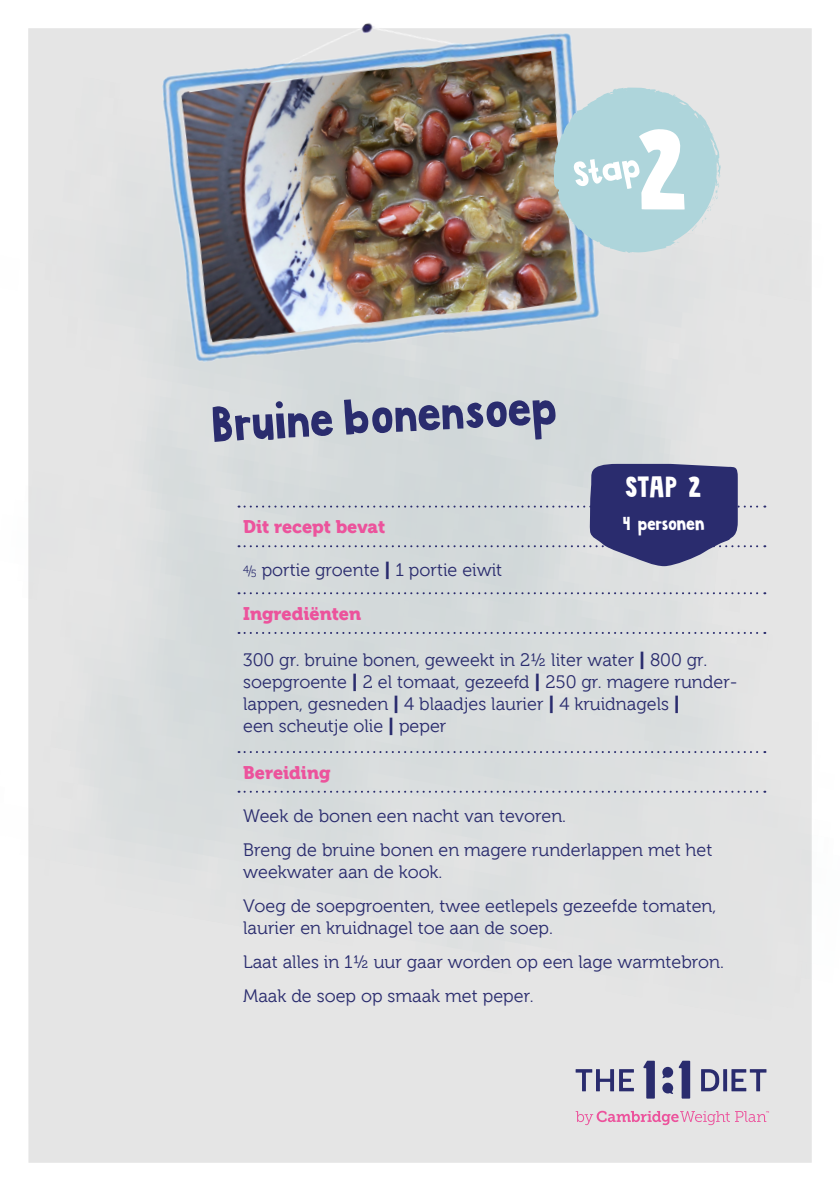
<style>
.page{position:relative;width:840px;height:1191px;background:#fff}
.page>*{position:absolute;margin:0;border:0;box-sizing:border-box;transform-origin:0 0}
.t1{font:700 110.2px "Aniara";color:#fff}
.Stappen{font:700 48px "Aniara";color:#2a2c6e}
.sub_titel_recept{font:700 28px "Aniara";color:#fff}
.Bodytekst{font:18px/34px "Museo 300";color:#2a2c6e}
.Body_PURPLE{font:18px/22px "Museo 300";color:#2a2c6e}
.Body_PURPLE-2{font:18px "Museo 900";color:#ec539c}
.sub_titel_recept-2{font:700 18px "Aniara";color:#fff}
.s1{font-size:14px}
.s2{font-size:10.4px}
.s3{font-family:"Museo 900"}
</style>
<div class="page">
<img style="left:28px;top:28px;width:784px;height:1135px">
<svg style="left:238px;top:592px;width:527px;height:2px"></svg>
<svg style="left:238px;top:632px;width:527px;height:2px"></svg>
<svg style="left:238px;top:751px;width:527px;height:2px"></svg>
<svg style="left:238px;top:790px;width:527px;height:2px"></svg>
<svg style="left:700px;top:1069px;width:18px;height:22px"></svg>
<svg style="left:722px;top:1069px;width:4px;height:22px"></svg>
<svg style="left:731px;top:1069px;width:35px;height:22px"></svg>
<svg style="left:678px;top:1060px;width:11px;height:38px"></svg>
<svg style="left:642px;top:1060px;width:12px;height:38px"></svg>
<svg style="left:662px;top:1066px;width:10px;height:28px"></svg>
<svg style="left:575px;top:1069px;width:58px;height:22px"></svg>
<svg style="left:575px;top:1110px;width:193px;height:15px;background:#e6c1d3"></svg>
<svg style="left:238px;top:464px;width:527px;height:102px;background:#abafc0"></svg>
<img style="left:140px;top:23px;width:478px;height:364px">
<svg style="left:544px;top:79px;width:183px;height:182px;background:#b7ced2"></svg>
<p class="Stappen" style="left:210px;top:394px;width:347px;rotate:-3deg">Bruine bonensoep</p>
<p class="t1" style="left:635px;top:99px;width:55px">2</p>
<p class="sub_titel_recept" style="left:625px;top:468px;width:78px">STAP 2</p>
<p class="sub_titel_recept-2" style="left:622px;top:511px;width:83px">4 personen</p>
<p class="Body_PURPLE-2" style="left:243px;top:516px;width:143px">Dit recept bevat</p>
<p class="Body_PURPLE" style="left:243px;top:559px;width:260px"><sup>4</sup><span class="s1">/</span><span class="s2">5</span> portie groente <span class="s3">|</span> 1 portie eiwit</p>
<p class="Body_PURPLE-2" style="left:243px;top:603px;width:119px">Ingrediënten</p>
<p class="Body_PURPLE" style="left:243px;top:649px;width:495px">300 gr. bruine bonen, geweekt in 2½ liter water <span class="s3">|</span> 800 gr. soepgroente <span class="s3">|</span> 2 el tomaat, gezeefd <span class="s3">|</span> 250 gr. magere runder&shy;lappen, gesneden <span class="s3">|</span> 4 blaadjes laurier <span class="s3">|</span> 4 kruidnagels <span class="s3">|<br></span>een scheutje olie <span class="s3">|</span> peper</p>
<p class="Body_PURPLE-2" style="left:243px;top:762px;width:89px">Bereiding</p>
<p class="Bodytekst" style="left:243px;top:798px;width:470px">Week de bonen een nacht van tevoren.<br>Breng de bruine bonen en magere runderlappen met het</p>
<p class="Bodytekst" style="left:243px;top:854px;width:474px">weekwater aan de kook.<br>Voeg de soepgroenten, twee eetlepels gezeefde tomaten,</p>
<p class="Bodytekst" style="left:243px;top:910px;width:482px">laurier en kruidnagel toe aan de soep.<br>Laat alles in 1½ uur gaar worden op een lage warmtebron.<br>Maak de soep op smaak met peper.</p>
</div>
